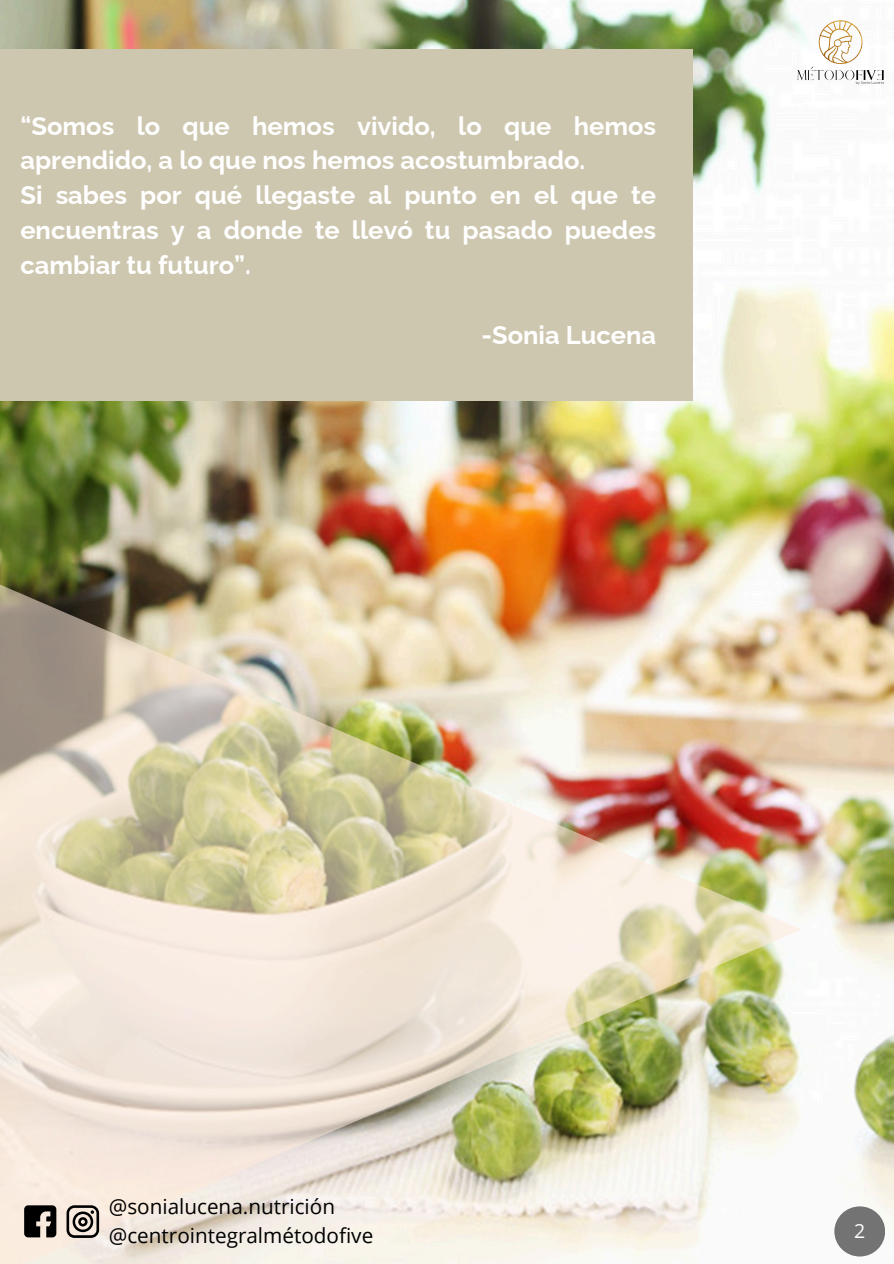
<style>
.page{position:relative;width:894px;height:1264px;background:#fff}
.page>*{position:absolute;margin:0;border:0;box-sizing:border-box;transform-origin:0 0}
.t1{font:700 25.5px/34.8px "Raleway";color:#fff}
.t2{font:20.7px "Open Sans";color:#000}
.t3{font:19.5px "Open Sans";color:#fff}
</style>
<div class="page">
<img style="left:0;top:0;width:893px;height:1257px">
<div style="left:0;top:49px;width:692px;height:351px;background:#cec7b0"></div>
<div style="left:834px;top:1206px;width:50px;height:50px;background:#737373;border-radius:50%"></div>
<img style="left:787px;top:0;width:106px;height:106px">
<img style="left:0;top:584px;width:801px;height:679px">
<svg style="left:24px;top:1205px;width:32px;height:32px"></svg>
<svg style="left:66px;top:1205px;width:33px;height:32px"></svg>
<h1 class="t1" style="left:20px;top:108px;width:637px">“Somos lo que hemos vivido, lo que hemos aprendido, a lo que nos hemos acostumbrado.<br>Si sabes por qué llegaste al punto en el que te encuentras y a donde te llevó tu pasado puedes cambiar tu futuro”.</h1>
<h1 class="t1" style="left:481px;top:317px;width:176px">-Sonia Lucena</h1>
<p class="t2" style="left:109px;top:1192px;width:228px">@sonialucena.nutrición</p>
<p class="t2" style="left:109px;top:1220px;width:266px">@centrointegralmétodofive</p>
<p class="t3" style="left:853px;top:1216px;width:13px">2</p>
</div>
